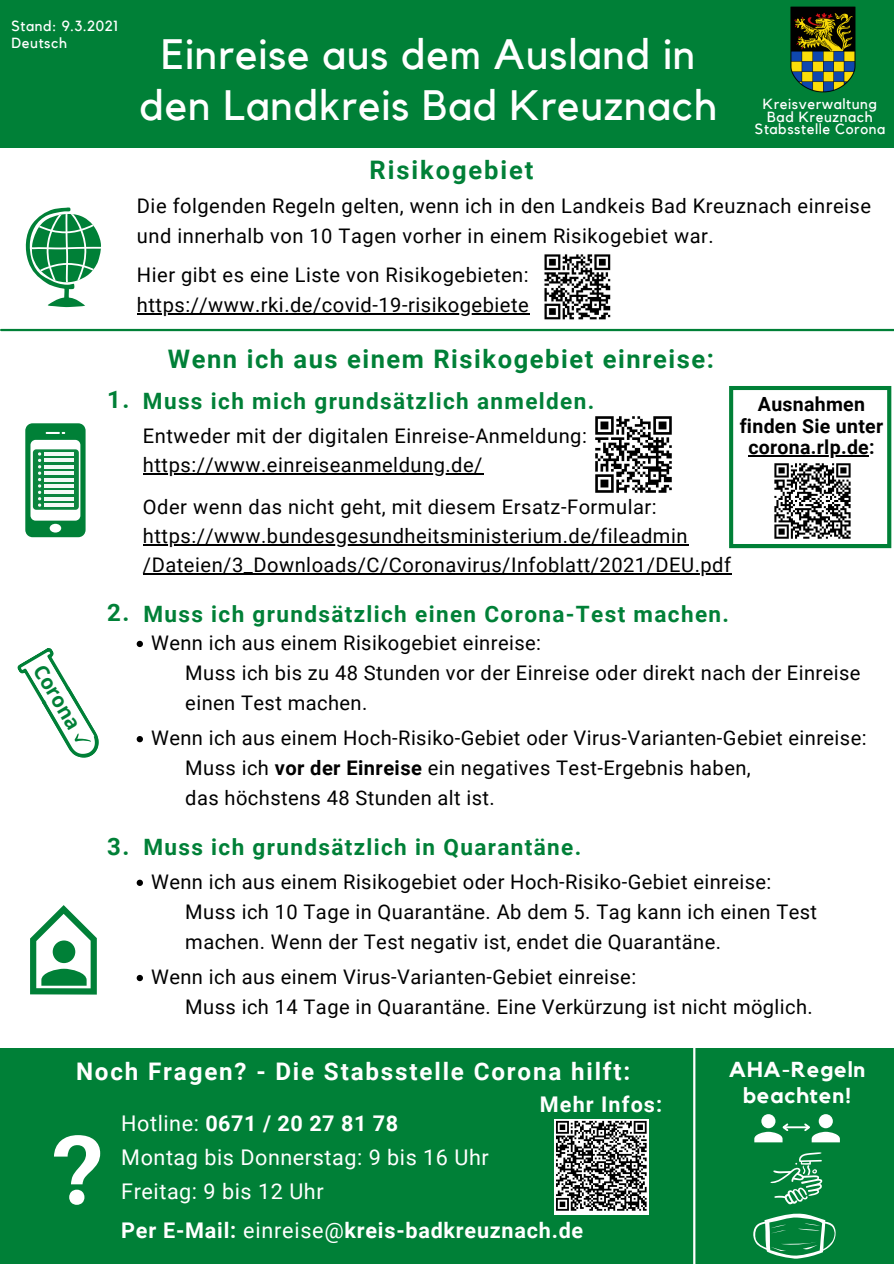
<style>
.page{position:relative;width:894px;height:1264px;background:#fff}
.page>*{position:absolute;margin:0;border:0;box-sizing:border-box;transform-origin:0 0}
.t1{font:700 97.05px "Aileron";color:#fff}
.t2{font:42.3px/50.7px "Kollektif";letter-spacing:.02em;color:#fff;text-align:center}
.t3{font:700 25.5px "Roboto";letter-spacing:.06em;color:#008037}
.t4{font:700 24.15px "Roboto";letter-spacing:.075em;color:#fff}
.t5{font:700 24px "Roboto";color:#008037}
.t6{font:700 22.5px "Roboto";letter-spacing:.06em;color:#008037}
.t7{font:700 21.6px "Roboto";letter-spacing:.035em;color:#fff}
.t8{font:21.6px "Roboto";letter-spacing:.025em;color:#fff}
.t9{font:700 21.6px/26px "Kollektif";letter-spacing:.04em;color:#fff;text-align:center}
.t10{font:20.1px/30px "Roboto";letter-spacing:.02em;color:#000}
.t11{font:700 20.1px "Open Sans";color:#008037}
.t12{font:700 19.5px/21.5px "Roboto";letter-spacing:.015em;color:#000;text-align:center}
.t13{font:14.7px/12.5px "Kollektif";letter-spacing:.04em;color:#fff;text-align:center}
.s1{font-weight:700}
.s2{font-weight:400}
</style>
<div class="page">
<div style="left:0;top:0;width:893px;height:147px;background:#008037"></div>
<div style="left:0;top:1048px;width:893px;height:215px;background:#008037"></div>
<img style="left:790px;top:6px;width:64px;height:87px">
<hr style="left:783px;top:1126px;width:25px;height:2px;background:#fff">
<svg style="left:754px;top:1114px;width:35px;height:28px"></svg>
<svg style="left:802px;top:1114px;width:37px;height:28px"></svg>
<svg style="left:770px;top:1152px;width:52px;height:52px"></svg>
<svg style="left:753px;top:1213px;width:82px;height:45px"></svg>
<hr style="left:693px;top:1017px;width:2px;height:246px;background:#fff">
<img style="left:535px;top:254px;width:84px;height:75px">
<hr style="left:137px;top:313px;width:392px;height:2px;background:#000">
<hr style="left:1px;top:329px;width:892px;height:2px;background:#008037">
<svg style="left:25px;top:207px;width:76px;height:100px"></svg>
<svg style="left:30px;top:905px;width:67px;height:89px"></svg>
<svg style="left:17px;top:648px;width:82px;height:110px"></svg>
<svg style="left:25px;top:423px;width:61px;height:114px"></svg>
<svg style="left:729px;top:386px;width:162px;height:162px"></svg>
<hr style="left:748px;top:455px;width:120px;height:1px;background:#000">
<img style="left:554px;top:1119px;width:94px;height:94px">
<img style="left:595px;top:416px;width:77px;height:77px">
<svg style="left:137px;top:640px;width:6px;height:7px"></svg>
<svg style="left:137px;top:736px;width:6px;height:6px"></svg>
<hr style="left:143px;top:544px;width:544px;height:1px;background:#000">
<hr style="left:143px;top:573px;width:588px;height:1px;background:#000">
<hr style="left:143px;top:473px;width:340px;height:1px;background:#000">
<svg style="left:137px;top:879px;width:6px;height:7px"></svg>
<svg style="left:137px;top:974px;width:6px;height:7px"></svg>
<p class="t13" style="left:11px;top:20px;width:108px">Stand: 9.3.2021</p>
<p class="t13" style="left:11px;top:37px;width:57px">Deutsch</p>
<p class="t2" style="left:139px;top:30px;width:579px">Einreise aus dem Ausland in den Landkreis Bad Kreuznach</p>
<p class="t3" style="left:369px;top:156px;width:165px">Risikogebiet</p>
<p class="t13" style="left:762px;top:99px;width:116px">Kreisverwaltung<br>Bad Kreuznach</p>
<p class="t13" style="left:754px;top:123px;width:132px">Stabsstelle Corona</p>
<p class="t10" style="left:137px;top:191px;width:735px">Die folgenden Regeln gelten, wenn ich in den Landkeis Bad Kreuznach einreise und innerhalb von 10 Tagen vorher in einem Risikogebiet war.</p>
<p class="t10" style="left:137px;top:260px;width:393px">Hier gibt es eine Liste von Risikogebieten:</p>
<p class="t10" style="left:137px;top:290px;width:393px">https://www.rki.de/covid-19-risikogebiete</p>
<p class="t3" style="left:168px;top:344px;width:547px">Wenn ich aus einem Risikogebiet einreise:</p>
<p class="t11" style="left:51px;top:658px;width:74px;rotate:59deg">Corona</p>
<p class="t5" style="left:107px;top:386px;width:24px">1.</p>
<p class="t6" style="left:143px;top:388px;width:452px">Muss ich mich grundsätzlich anmelden.</p>
<p class="t10" style="left:143px;top:421px;width:445px">Entweder mit der digitalen Einreise-Anmeldung:</p>
<p class="t10" style="left:143px;top:450px;width:341px">https://www.einreiseanmeldung.de/</p>
<p class="t10" style="left:143px;top:492px;width:515px">Oder wenn das nicht geht, mit diesem Ersatz-Formular:</p>
<p class="t10" style="left:143px;top:521px;width:546px">https://www.bundesgesundheitsministerium.de/fileadmin</p>
<p class="t10" style="left:143px;top:550px;width:589px">/Dateien/3_Downloads/C/Coronavirus/Infoblatt/2021/DEU.pdf</p>
<p class="t12" style="left:739px;top:394px;width:145px">Ausnahmen finden Sie unter corona.rlp.de:</p>
<p class="t5" style="left:107px;top:598px;width:24px">2.</p>
<p class="t6" style="left:143px;top:600px;width:587px">Muss ich grundsätzlich einen Corona-Test machen.</p>
<p class="t10" style="left:151px;top:628px;width:391px">Wenn ich aus einem Risikogebiet einreise:</p>
<p class="t10" style="left:185px;top:658px;width:676px">Muss ich bis zu 48 Stunden vor der Einreise oder direkt nach der Einreise einen Test machen.</p>
<p class="t10" style="left:151px;top:723px;width:716px">Wenn ich aus einem Hoch-Risiko-Gebiet oder Virus-Varianten-Gebiet einreise:</p>
<p class="t10" style="left:185px;top:753px;width:567px">Muss ich <span class="s1">vor der Einreise</span> ein negatives Test-Ergebnis haben,</p>
<p class="t10" style="left:185px;top:783px;width:311px">das höchstens 48 Stunden alt ist.</p>
<p class="t5" style="left:107px;top:833px;width:24px">3.</p>
<p class="t6" style="left:143px;top:834px;width:439px">Muss ich grundsätzlich in Quarantäne.</p>
<p class="t10" style="left:151px;top:867px;width:621px">Wenn ich aus einem Risikogebiet oder Hoch-Risiko-Gebiet einreise:</p>
<p class="t10" style="left:185px;top:897px;width:633px">Muss ich 10 Tage in Quarantäne. Ab dem 5. Tag kann ich einen Test machen. Wenn der Test negativ ist, endet die Quarantäne.</p>
<p class="t10" style="left:151px;top:962px;width:486px">Wenn ich aus einem Virus-Varianten-Gebiet einreise:</p>
<p class="t10" style="left:185px;top:992px;width:629px">Muss ich 14 Tage in Quarantäne. Eine Verkürzung ist nicht möglich.</p>
<p class="t4" style="left:76px;top:1057px;width:555px">Noch Fragen? - Die Stabsstelle Corona hilft:</p>
<p class="t1" style="left:51px;top:1109px;width:55px">?</p>
<p class="t7" style="left:121px;top:1111px;width:278px"><span class="s2">Hotline:</span> 0671 / 20 27 81 78</p>
<p class="t8" style="left:121px;top:1145px;width:369px">Montag bis Donnerstag: 9 bis 16 Uhr</p>
<p class="t8" style="left:121px;top:1178px;width:204px">Freitag: 9 bis 12 Uhr</p>
<p class="t7" style="left:539px;top:1092px;width:124px">Mehr Infos:</p>
<p class="t7" style="left:121px;top:1217px;width:463px">Per E-Mail: <span class="s2">einreise@</span>kreis-badkreuznach.de</p>
<p class="t9" style="left:728px;top:1057px;width:138px">AHA-Regeln beachten!</p>
</div>
